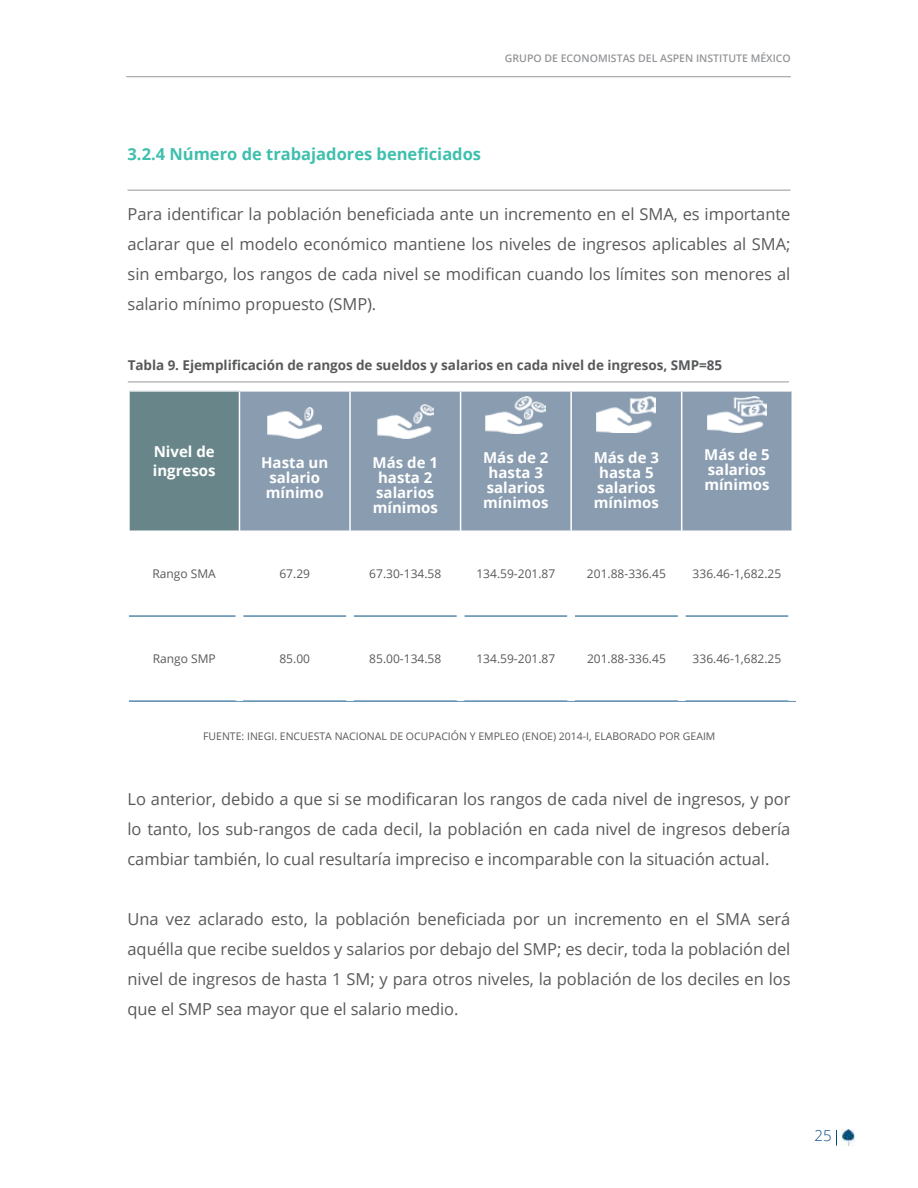
<style>
.page{position:relative;width:918px;height:1188px;background:#fff}
.page>*{position:absolute;margin:0;border:0;box-sizing:border-box;transform-origin:0 0}
.t1{font:16.5px/30px "Open Sans";letter-spacing:-.005em;color:#58595b;text-align:justify}
.t2{font:700 16.5px "Open Sans";color:#3fbfad}
.t3{font:700 15px/15px "Open Sans";color:#fff;text-align:center}
.t4{font:300 15px "Open Sans";color:#0a4c88}
.t5{font:700 13.5px "Open Sans";letter-spacing:-.005em;color:#58595b}
.t6{font:12px "Open Sans";color:#58595b}
.t7{font:10.5px "Open Sans";color:#58595b}
.t8{font:600 10.5px "Open Sans";color:#939598}
</style>
<div class="page">
<img style="left:841px;top:1130px;width:13px;height:16px">
<svg style="left:836px;top:1130px;width:1px;height:16px"></svg>
<hr style="left:126px;top:76px;width:665px;height:1px;background:#95979a">
<hr style="left:128px;top:190px;width:662px;height:1px;background:#95979a">
<div style="left:129px;top:391px;width:110px;height:140px;background:#688689"></div>
<div style="left:240px;top:392px;width:551px;height:139px;background:#899cb0"></div>
<hr style="left:129px;top:616px;width:107px;height:1px;background:#004f82">
<hr style="left:243px;top:616px;width:103px;height:1px;background:#004f82">
<hr style="left:354px;top:616px;width:103px;height:1px;background:#004f82">
<hr style="left:464px;top:616px;width:103px;height:1px;background:#004f82">
<hr style="left:575px;top:616px;width:103px;height:1px;background:#004f82">
<hr style="left:685px;top:616px;width:103px;height:1px;background:#004f82">
<hr style="left:129px;top:701px;width:110px;height:1px;background:#004f82">
<hr style="left:239px;top:701px;width:111px;height:1px;background:#004f82">
<hr style="left:350px;top:701px;width:111px;height:1px;background:#004f82">
<hr style="left:461px;top:701px;width:110px;height:1px;background:#004f82">
<hr style="left:571px;top:701px;width:111px;height:1px;background:#004f82">
<hr style="left:682px;top:701px;width:114px;height:1px;background:#004f82">
<hr style="left:349px;top:392px;width:2px;height:139px;background:#fff">
<hr style="left:460px;top:392px;width:1px;height:139px;background:#fff">
<hr style="left:570px;top:392px;width:2px;height:139px;background:#fff">
<hr style="left:681px;top:392px;width:1px;height:139px;background:#fff">
<hr style="left:128px;top:392px;width:2px;height:139px;background:#fff">
<hr style="left:128px;top:390px;width:112px;height:2px;background:#fff">
<img style="left:268px;top:408px;width:54px;height:30px">
<img style="left:378px;top:405px;width:55px;height:33px">
<img style="left:486px;top:397px;width:60px;height:36px">
<img style="left:597px;top:397px;width:59px;height:36px">
<img style="left:707px;top:397px;width:60px;height:36px">
<hr style="left:128px;top:382px;width:661px;height:1px;background:#95979a">
<p class="t8" style="left:505px;top:51px;width:287px">GRUPO DE ECONOMISTAS DEL ASPEN INSTITUTE MÉXICO</p>
<p class="t2" style="left:128px;top:142px;width:355px">3.2.4 Número de trabajadores beneficiados</p>
<p class="t1" style="left:128px;top:199px;width:664px">Para identificar la población beneficiada ante un incremento en el SMA, es importante aclarar que el modelo económico mantiene los niveles de ingresos aplicables al SMA; sin embargo, los rangos de cada nivel se modifican cuando los límites son menores al salario mínimo propuesto (SMP).</p>
<p class="t5" style="left:128px;top:356px;width:596px">Tabla 9. Ejemplificación de rangos de sueldos y salarios en cada nivel de ingresos, SMP=85</p>
<p class="t3" style="left:153px;top:441px;width:64px;line-height:19.5px;text-align:left">Nivel de ingresos</p>
<p class="t3" style="left:261px;top:455px;width:69px">Hasta un salario mínimo</p>
<p class="t3" style="left:373px;top:455px;width:67px">Más de 1 hasta 2 salarios mínimos</p>
<p class="t3" style="left:483px;top:450px;width:67px">Más de 2 hasta 3 salarios mínimos</p>
<p class="t3" style="left:594px;top:449px;width:67px">Más de 3 hasta 5 salarios mínimos</p>
<p class="t3" style="left:704px;top:447px;width:67px;text-align:left">Más de 5 salarios mínimos</p>
<p class="t6" style="left:153px;top:566px;width:65px">Rango SMA</p>
<p class="t6" style="left:279px;top:566px;width:32px">67.29</p>
<p class="t6" style="left:369px;top:566px;width:74px">67.30-134.58</p>
<p class="t6" style="left:476px;top:566px;width:80px">134.59-201.87</p>
<p class="t6" style="left:587px;top:566px;width:80px">201.88-336.45</p>
<p class="t6" style="left:693px;top:566px;width:90px">336.46-1,682.25</p>
<p class="t6" style="left:153px;top:651px;width:65px">Rango SMP</p>
<p class="t6" style="left:279px;top:651px;width:32px">85.00</p>
<p class="t6" style="left:369px;top:651px;width:74px">85.00-134.58</p>
<p class="t6" style="left:476px;top:651px;width:80px">134.59-201.87</p>
<p class="t6" style="left:587px;top:651px;width:80px">201.88-336.45</p>
<p class="t6" style="left:693px;top:651px;width:90px">336.46-1,682.25</p>
<p class="t7" style="left:203px;top:729px;width:514px">FUENTE: INEGI. ENCUESTA NACIONAL DE OCUPACIÓN Y EMPLEO (ENOE) 2014-I, ELABORADO POR GEAIM</p>
<p class="t1" style="left:128px;top:784px;width:664px">Lo anterior, debido a que si se modificaran los rangos de cada nivel de ingresos, y por lo tanto, los sub-rangos de cada decil, la población en cada nivel de ingresos debería cambiar también, lo cual resultaría impreciso e incomparable con la situación actual.</p>
<p class="t1" style="left:128px;top:904px;width:665px">Una vez aclarado esto, la población beneficiada por un incremento en el SMA será aquélla que recibe sueldos y salarios por debajo del SMP; es decir, toda la población del nivel de ingresos de hasta 1 SM; y para otros niveles, la población de los deciles en los que el SMP sea mayor que el salario medio.</p>
<p class="t4" style="left:815px;top:1126px;width:19px">25</p>
</div>
